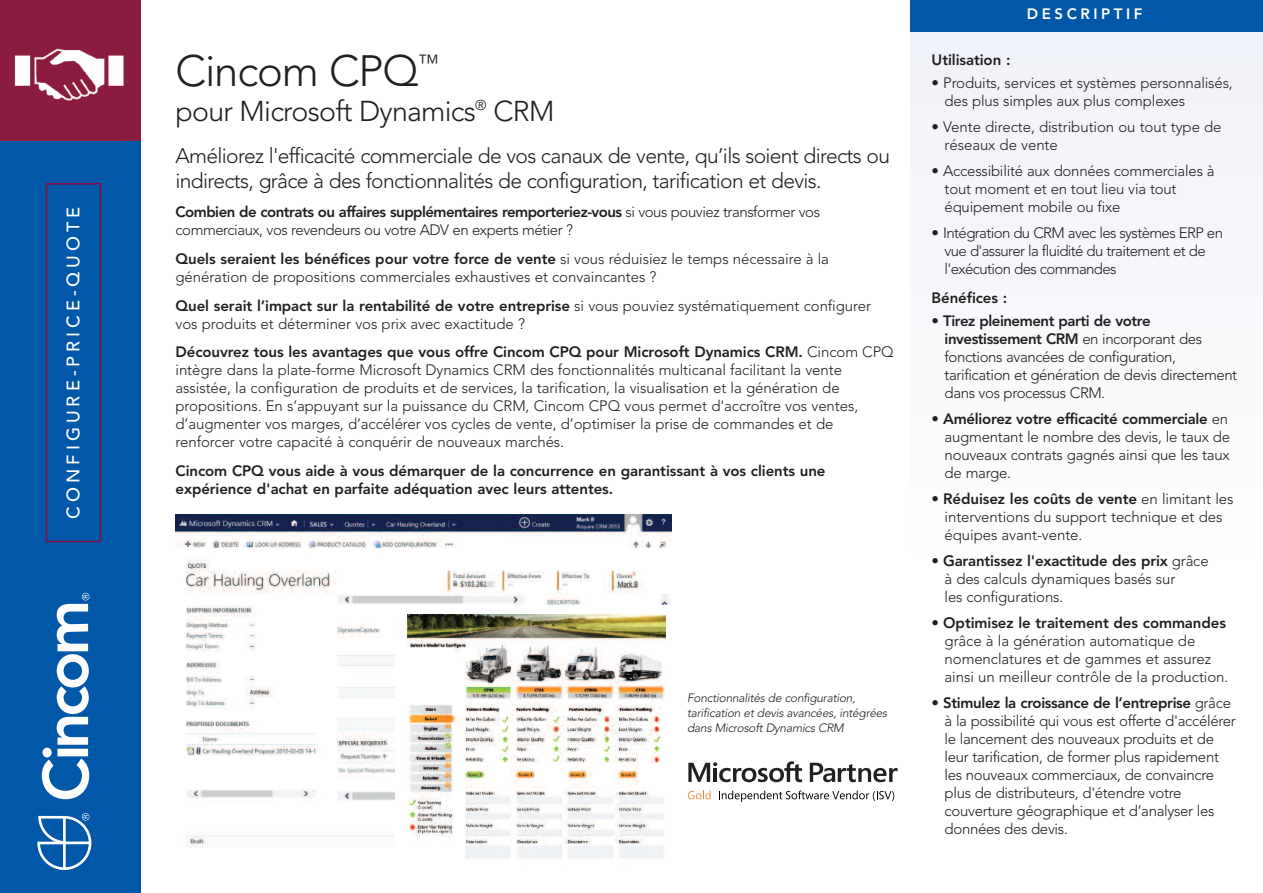
<style>
.page{position:relative;width:1263px;height:893px;background:#fff}
.page>*{position:absolute;margin:0;border:0;box-sizing:border-box;transform-origin:0 0}
.t1{font:300 43.5px "Avenir LT";letter-spacing:-.025em;color:#231f20}
.t2{font:300 28.5px "Avenir LT";letter-spacing:-.025em;color:#231f20}
.t3{font:300 21px/25.5px "Avenir";letter-spacing:-.03em;color:#231f20}
.t4{font:500 18px "Avenir";letter-spacing:.22em;color:#fff}
.t5{font:300 15px/18px "Avenir LT";letter-spacing:-.01em;color:#231f20}
.t6{font:800 15px/18px "Avenir LT";letter-spacing:-.005em;color:#231f20}
.t7{font:300 15px/18px "Avenir LT";letter-spacing:-.03em;color:#231f20}
.t8{font:300 15px/18px "Avenir LT";letter-spacing:-.04em;color:#231f20}
.t9{font:800 15px "Avenir";letter-spacing:.235em;color:#fff}
.t10{font:italic 300 12px/15px "Avenir LT";letter-spacing:-.02em;color:#231f20}
.s1{font-weight:800}
</style>
<div class="page">
<img style="left:176px;top:514px;width:495px;height:334px">
<div style="left:910px;top:0;width:352px;height:574px;background:#f7f9fc"></div>
<div style="left:910px;top:0;width:352px;height:32px;background:#0157a8"></div>
<div style="left:0;top:141px;width:141px;height:752px;background:#0157a8"></div>
<img style="left:0;top:0;width:141px;height:141px">
<svg style="left:42px;top:593px;width:47px;height:206px"></svg>
<svg style="left:37px;top:813px;width:55px;height:57px"></svg>
<hr style="left:63px;top:817px;width:3px;height:52px;background:#fff">
<hr style="left:64px;top:841px;width:26px;height:3px;background:#fff">
<div style="left:46px;top:183px;width:55px;height:359px;border:2px solid #8c0b42"></div>
<div style="left:396px;top:605px;width:277px;height:262px;background:#fff"></div>
<img style="left:407px;top:614px;width:259px;height:245px">
<svg style="left:688px;top:791px;width:23px;height:8px"></svg>
<svg style="left:719px;top:790px;width:175px;height:12px"></svg>
<svg style="left:688px;top:761px;width:114px;height:21px"></svg>
<svg style="left:810px;top:763px;width:87px;height:19px"></svg>
<p class="t4" style="left:58px;top:518px;width:313px;rotate:-90deg">CONFIGURE-PRICE-QUOTE</p>
<h1 class="t1" style="left:176px;top:54px;width:265px">Cincom CPQ<sup>™</sup></h1>
<h2 class="t2" style="left:176px;top:100px;width:380px">pour Microsoft Dynamics<sup>®</sup> CRM</h2>
<h3 class="t3" style="left:176px;top:143px;width:716px">Améliorez l'efficacité commerciale de vos canaux de vente, qu’ils soient directs ou indirects, grâce à des fonctionnalités de configuration, tarification et devis.</h3>
<p class="t7" style="left:176px;top:204px;width:646px"><span class="s1">Combien de contrats ou affaires supplémentaires remporteriez-vous</span> si vous pouviez transformer vos commerciaux, vos revendeurs ou votre ADV en experts métier ?</p>
<p class="t5" style="left:175px;top:251px;width:655px"><span class="s1">Quels seraient les bénéfices pour votre force de vente</span> si vous réduisiez le temps nécessaire à la génération de propositions commerciales exhaustives et convaincantes ?</p>
<p class="t5" style="left:175px;top:298px;width:697px"><span class="s1">Quel serait l’impact sur la rentabilité de votre entreprise</span> si vous pouviez systématiquement configurer vos produits et déterminer vos prix avec exactitude ?</p>
<p class="t5" style="left:175px;top:344px;width:720px"><span class="s1">Découvrez tous les avantages que vous offre Cincom CPQ pour Microsoft Dynamics CRM.</span> Cincom CPQ intègre dans la plate-forme Microsoft Dynamics CRM des fonctionnalités multicanal facilitant la vente assistée, la configuration de produits et de services, la tarification, la visualisation et la génération de propositions. En s’appuyant sur la puissance du CRM, Cincom CPQ vous permet d'accroître vos ventes, d’augmenter vos marges, d’accélérer vos cycles de vente, d’optimiser la prise de commandes et de renforcer votre capacité à conquérir de nouveaux marchés.</p>
<p class="t6" style="left:175px;top:463px;width:651px">Cincom CPQ vous aide à vous démarquer de la concurrence en garantissant à vos clients une expérience d'achat en parfaite adéquation avec leurs attentes.</p>
<p class="t10" style="left:687px;top:691px;width:202px">Fonctionnalités de configuration, tarification et devis avancées, intégrées dans Microsoft Dynamics CRM</p>
<p class="t9" style="left:1027px;top:2px;width:117px">DESCRIPTIF</p>
<p class="t6" style="left:932px;top:52px;width:80px">Utilisation :</p>
<p class="t5" style="left:944px;top:75px;width:290px;text-indent:-13px">• Produits, services et systèmes personnalisés, des plus simples aux plus complexes</p>
<p class="t5" style="left:944px;top:119px;width:279px;text-indent:-13px">• Vente directe, distribution ou tout type de réseaux de vente</p>
<p class="t5" style="left:944px;top:163px;width:272px;text-indent:-13px">• Accessibilité aux données commerciales à tout moment et en tout lieu via tout équipement mobile ou fixe</p>
<p class="t8" style="left:944px;top:225px;width:280px;text-indent:-13px">• Intégration du CRM avec les systèmes ERP en vue d'assurer la fluidité du traitement et de l'exécution des commandes</p>
<p class="t6" style="left:931px;top:290px;width:77px">Bénéfices :</p>
<p class="t5" style="left:944px;top:313px;width:294px;text-indent:-13px">• <span class="s1">Tirez pleinement parti de votre investissement CRM</span> en incorporant des fonctions avancées de configuration, tarification et génération de devis directement dans vos processus CRM.</p>
<p class="t5" style="left:944px;top:411px;width:287px;text-indent:-13px">• <span class="s1">Améliorez votre efficacité commerciale</span> en augmentant le nombre des devis, le taux de nouveaux contrats gagnés ainsi que les taux de marge.</p>
<p class="t5" style="left:944px;top:491px;width:290px;text-indent:-13px">• <span class="s1">Réduisez les coûts de vente</span> en limitant les interventions du support technique et des équipes avant-vente.</p>
<p class="t5" style="left:944px;top:553px;width:266px;text-indent:-13px">• <span class="s1">Garantissez l'exactitude des prix</span> grâce à des calculs dynamiques basés sur<br>les configurations.</p>
<p class="t5" style="left:944px;top:615px;width:285px;text-indent:-13px">• <span class="s1">Optimisez le traitement des commandes </span>grâce à la génération automatique de nomenclatures et de gammes et assurez ainsi un meilleur contrôle de la production.</p>
<p class="t5" style="left:944px;top:695px;width:293px;text-indent:-13px">• <span class="s1">Stimulez la croissance de l’entreprise</span> grâce à la possibilité qui vous est offerte d'accélérer le lancement des nouveaux produits et de leur tarification, de former plus rapidement les nouveaux commerciaux, de convaincre plus de distributeurs, d'étendre votre couverture géographique et d’analyser les données des devis.</p>
</div>
